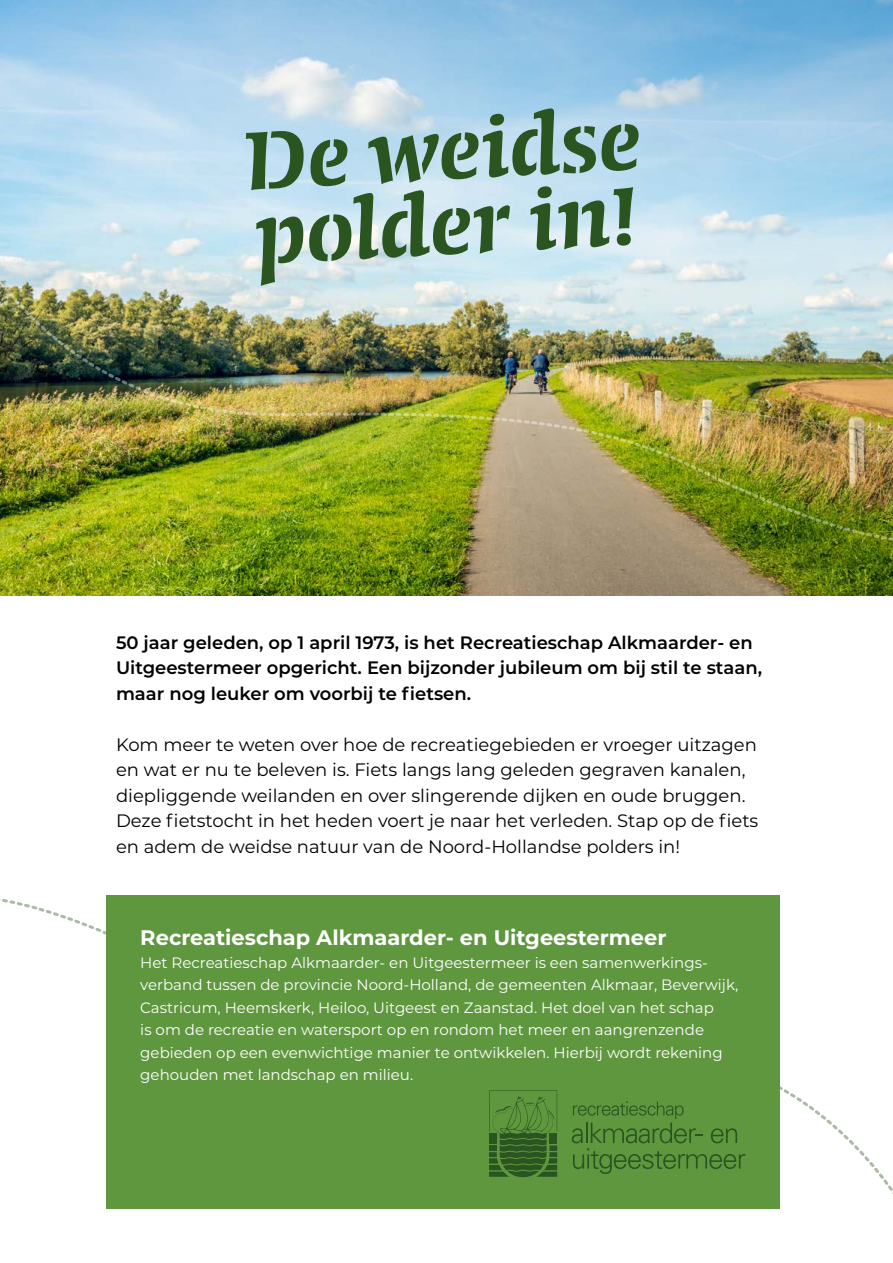
<style>
.page{position:relative;width:893px;height:1263px;background:#fff}
.page>*{position:absolute;margin:0;border:0;box-sizing:border-box;transform-origin:0 0}
.t1{font:600 105px/75px "Conga Brava Stencil Std";color:#2a5420}
.t2{font:700 21px "Montserrat";color:#fff}
.t3{font:18px/25.5px "Montserrat";color:#000}
.t4{font:600 18px/25.5px "Montserrat";color:#000}
.t5{font:15px/22.5px "Montserrat";color:#fff}
</style>
<div class="page">
<div style="left:106px;top:895px;width:674px;height:314px;background:#5f973f"></div>
<img style="left:0;top:0;width:893px;height:596px">
<svg style="left:489px;top:1090px;width:68px;height:88px"></svg>
<svg style="left:572px;top:1101px;width:173px;height:73px"></svg>
<svg style="left:288px;top:542px;width:605px;height:15px;background:#7e8539"></svg>
<img style="left:0;top:135px;width:893px;height:407px">
<h1 class="t1" style="left:243px;top:126px;width:398px;rotate:-3deg">De weidse polder in!</h1>
<p class="t4" style="left:116px;top:629px;width:648px">50 jaar geleden, op 1 april 1973, is het Recreatieschap Alkmaarder- en<br>Uitgeestermeer opgericht. Een bijzonder jubileum om bij stil te staan, maar nog leuker om voorbij te fietsen.</p>
<p class="t3" style="left:116px;top:731px;width:644px">Kom meer te weten over hoe de recreatiegebieden er vroeger uitzagen en wat er nu te beleven is. Fiets langs lang geleden gegraven kanalen, diepliggende weilanden en over slingerende dijken en oude bruggen.<br>Deze fietstocht in het heden voert je naar het verleden. Stap op de fiets en adem de weidse natuur van de Noord-Hollandse polders in!</p>
<h2 class="t2" style="left:140px;top:923px;width:528px">Recreatieschap Alkmaarder- en Uitgeestermeer</h2>
<p class="t5" style="left:140px;top:951px;width:600px">Het Recreatieschap Alkmaarder- en Uitgeestermeer is een samenwerkings&shy;verband tussen de provincie Noord-Holland, de gemeenten Alkmaar, Beverwijk, Castricum, Heemskerk, Heiloo, Uitgeest en Zaanstad. Het doel van het schap<br>is om de recreatie en watersport op en rondom het meer en aangrenzende gebieden op een evenwichtige manier te ontwikkelen. Hierbij wordt rekening gehouden met landschap en milieu.</p>
</div>
